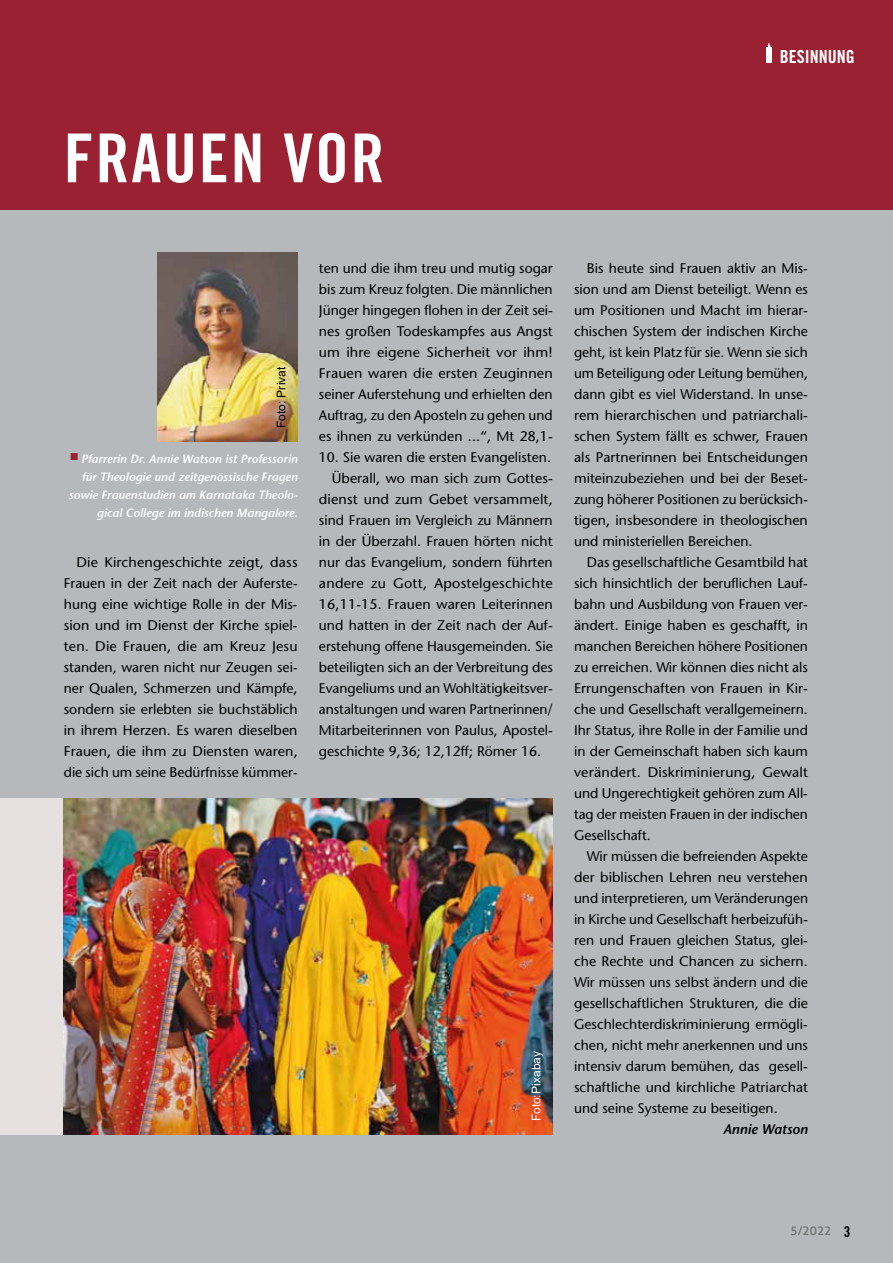
<style>
.page{position:relative;width:893px;height:1263px;background:#b5b9bc}
.page>*{position:absolute;margin:0;border:0;box-sizing:border-box;transform-origin:0 0}
.t1{font:67.5px "Trade Gothic LT Std Bd Cn 20";letter-spacing:.03em;color:#fff}
.t2{font:18px "Trade Gothic LT Std Bd Cn 20";color:#fff}
.t3{font:13.95px/21px "Stone Sans";color:#000;text-align:justify}
.t4{font:italic 600 13.95px "Stone Sans";color:#000}
.t5{font:italic 600 12px/18px "Stone Sans";color:#fff;text-align:right}
.t6{font:12px "Arial";letter-spacing:.005em;color:#fff}
.t7{font:12px "Arial";letter-spacing:.005em;color:#000}
.t8{font:12px "Aller";color:#706f6f}
.s1{font-family:"Trade Gothic LT Std Bd Cn 20";font-size:15px;color:#000}
</style>
<div class="page">
<div style="left:0;top:0;width:893px;height:210px;background:#992131"></div>
<div style="left:0;top:798px;width:553px;height:336px;background:#e6e1e0"></div>
<div style="left:767px;top:48px;width:5px;height:15px;background:#fff"></div>
<svg style="left:766px;top:43px;width:5px;height:5px"></svg>
<img style="left:158px;top:252px;width:140px;height:189px">
<img style="left:64px;top:798px;width:489px;height:336px">
<h1 class="t1" style="left:64px;top:117px;width:322px">FRAUEN VOR</h1>
<p class="t2" style="left:780px;top:46px;width:76px">BESINNUNG</p>
<p class="t7" style="left:273px;top:428px;width:63px;rotate:-90deg">Foto: Privat</p>
<p class="t5" style="left:69px;top:450px;width:230px"><sup>■</sup> Pfarrerin Dr. Annie Watson ist Professorin für Theologie und zeitgenössische Fragen sowie Frauenstudien am Karnataka Theolo&shy;gical College im indischen Mangalore.</p>
<p class="t3" style="left:64px;top:552px;width:236px;text-indent:13px">Die Kirchengeschichte zeigt, dass Frauen in der Zeit nach der Auferste&shy;hung eine wichtige Rolle in der Mis&shy;sion und im Dienst der Kirche spiel&shy;ten. Die Frauen, die am Kreuz Jesu standen, waren nicht nur Zeugen sei&shy;ner Qualen, Schmerzen und Kämpfe, sondern sie erlebten sie buchstäblich in ihrem Herzen. Es waren dieselben Frauen, die ihm zu Diensten waren, die sich um seine Bedürfnisse kümmer-</p>
<p class="t3" style="left:319px;top:258px;width:235px">ten und die ihm treu und mutig sogar bis zum Kreuz folgten. Die männlichen Jünger hingegen flohen in der Zeit sei&shy;nes großen Todeskampfes aus Angst um ihre eigene Sicherheit vor ihm!<br>Frauen waren die ersten Zeuginnen seiner Auferstehung und erhielten den Auftrag, zu den Aposteln zu gehen und es ihnen zu verkünden ...“, Mt 28,1-</p>
<p class="t3" style="left:319px;top:447px;width:234px">10. Sie waren die ersten Evangelisten.</p>
<p class="t3" style="left:332px;top:468px;width:223px">Überall, wo man sich zum Gottes-</p>
<p class="t3" style="left:319px;top:489px;width:235px">dienst und zum Gebet versammelt,</p>
<p class="t3" style="left:319px;top:510px;width:235px">sind Frauen im Vergleich zu Männern</p>
<p class="t3" style="left:319px;top:531px;width:235px">in der Überzahl. Frauen hörten nicht</p>
<p class="t3" style="left:319px;top:552px;width:235px">nur das Evangelium, sondern führten</p>
<p class="t3" style="left:319px;top:573px;width:235px">andere zu Gott, Apostelgeschichte</p>
<p class="t3" style="left:319px;top:594px;width:235px">16,11-15. Frauen waren Leiterinnen</p>
<p class="t3" style="left:319px;top:615px;width:235px">und hatten in der Zeit nach der Auf-</p>
<p class="t3" style="left:319px;top:636px;width:235px">erstehung offene Hausgemeinden. Sie</p>
<p class="t3" style="left:319px;top:657px;width:235px">beteiligten sich an der Verbreitung des</p>
<p class="t3" style="left:319px;top:678px;width:235px">Evangeliums und an Wohltätigkeitsver-</p>
<p class="t3" style="left:319px;top:699px;width:236px">anstaltungen und waren Partnerinnen/</p>
<p class="t3" style="left:319px;top:720px;width:235px">Mitarbeiterinnen von Paulus, Apostel-</p>
<p class="t3" style="left:319px;top:741px;width:224px">geschichte 9,36; 12,12ff; Römer 16.</p>
<p class="t6" style="left:528px;top:1121px;width:72px;rotate:-90deg">Foto:Pixabay</p>
<p class="t3" style="left:574px;top:258px;width:235px;text-indent:13px">Bis heute sind Frauen aktiv an Mis&shy;sion und am Dienst beteiligt. Wenn es um Positionen und Macht im hierar&shy;chischen System der indischen Kirche geht, ist kein Platz für sie. Wenn sie sich um Beteiligung oder Leitung bemühen, dann gibt es viel Widerstand. In unse&shy;rem hierarchischen und patriarchali&shy;schen System fällt es schwer, Frauen als Partnerinnen bei Entscheidungen miteinzubeziehen und bei der Beset&shy;zung höherer Positionen zu berücksich&shy;tigen, insbesondere in theologischen und ministeriellen Bereichen.</p>
<p class="t3" style="left:574px;top:552px;width:236px;text-indent:13px">Das gesellschaftliche Gesamtbild hat sich hinsichtlich der beruflichen Lauf&shy;bahn und Ausbildung von Frauen ver&shy;ändert. Einige haben es geschafft, in manchen Bereichen höhere Positionen zu erreichen. Wir können dies nicht als Errungenschaften von Frauen in Kir&shy;che und Gesellschaft verallgemeinern.<br>Ihr Status, ihre Rolle in der Familie und in der Gemeinschaft haben sich kaum verändert. Diskriminierung, Gewalt und Ungerechtigkeit gehören zum All&shy;tag der meisten Frauen in der indischen Gesellschaft.</p>
<p class="t3" style="left:574px;top:846px;width:236px;text-indent:13px">Wir müssen die befreienden Aspekte der biblischen Lehren neu verstehen und interpretieren, um Veränderungen in Kirche und Gesellschaft herbeizufüh&shy;ren und Frauen gleichen Status, glei&shy;che Rechte und Chancen zu sichern.<br>Wir müssen uns selbst ändern und die gesellschaftlichen Strukturen, die die Geschlechterdiskriminierung ermögli&shy;chen, nicht mehr anerkennen und uns intensiv darum bemühen, das gesell&shy;schaftliche und kirchliche Patriarchat und seine Systeme zu beseitigen.</p>
<p class="t4" style="left:723px;top:1121px;width:86px">Annie Watson</p>
<p class="t8" style="left:790px;top:1223px;width:61px">5/2022 <span class="s1">3</span></p>
</div>
